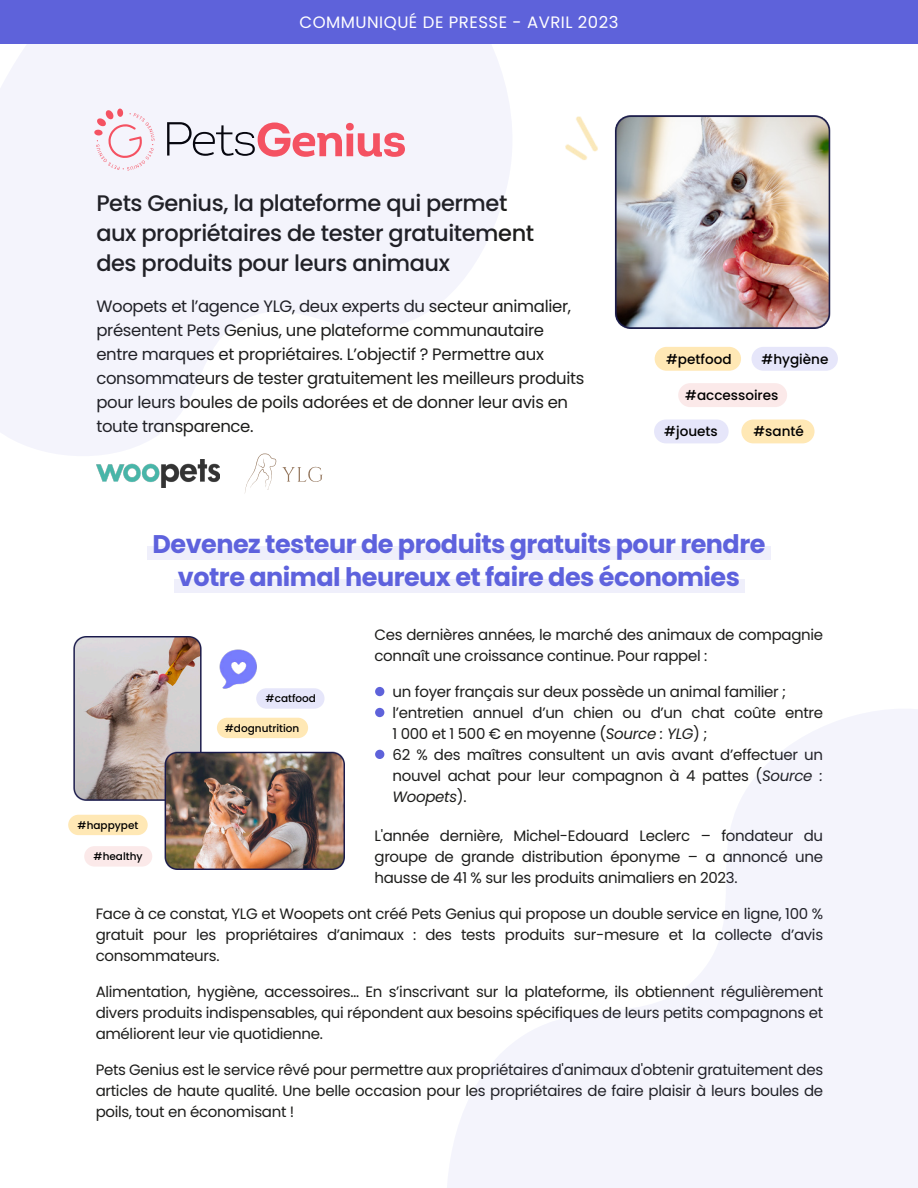
<style>
.page{position:relative;width:918px;height:1188px;background:#fff}
.page>*{position:absolute;margin:0;border:0;box-sizing:border-box;transform-origin:0 0}
.t1{font:700 25.5px/33px "Poppins";letter-spacing:-.02em;color:#5e62dd;text-align:center}
.t2{font:500 22.5px/30px "Poppins";letter-spacing:-.02em;color:#1d1d1b}
.t3{font:16.5px/24px "Poppins";letter-spacing:-.02em;color:#1d1d1b}
.t4{font:16.5px "Poppins";letter-spacing:.03em;color:#fff}
.t5{font:15px/21px "Poppins";letter-spacing:-.02em;color:#1d1d1b;text-align:justify}
.t6{font:500 13.5px "Poppins";color:#000}
.t7{font:500 10.5px "Poppins";color:#000}
.s1{font-style:italic}
</style>
<div class="page">
<img style="left:73px;top:636px;width:271px;height:234px">
<div style="left:63px;top:809px;width:93px;height:66px;background:#fff"></div>
<div style="left:147px;top:546px;width:624px;height:13px;background:#efeffb"></div>
<div style="left:174px;top:579px;width:570px;height:13px;background:#efeffb"></div>
<img style="left:565px;top:115px;width:266px;height:214px">
<img style="left:97px;top:460px;width:123px;height:28px">
<svg style="left:282px;top:467px;width:41px;height:15px"></svg>
<svg style="left:245px;top:456px;width:31px;height:37px"></svg>
<div style="left:375px;top:687px;width:9px;height:9px;background:#5e62da;border-radius:50%"></div>
<div style="left:375px;top:708px;width:9px;height:9px;background:#5e62da;border-radius:50%"></div>
<div style="left:375px;top:750px;width:9px;height:9px;background:#5e62da;border-radius:50%"></div>
<div style="left:251px;top:685px;width:92px;height:27px;background:#fff"></div>
<div style="left:208px;top:716px;width:119px;height:28px;background:#fff"></div>
<div style="left:256px;top:688px;width:69px;height:21px;background:#e6e6fa;border-radius:10px"></div>
<div style="left:655px;top:347px;width:86px;height:24px;background:#ffe8b5;border-radius:12px"></div>
<div style="left:741px;top:420px;width:74px;height:23px;background:#ffe8b5;border-radius:12px"></div>
<div style="left:752px;top:347px;width:86px;height:24px;background:#e6e6fa;border-radius:12px"></div>
<div style="left:654px;top:420px;width:75px;height:23px;background:#e6e6fa;border-radius:12px"></div>
<div style="left:678px;top:383px;width:109px;height:24px;background:#fbe9e9;border-radius:12px"></div>
<svg style="left:0;top:44px;width:512px;height:412px;fill:#f4f4fc"></svg>
<div style="left:0;top:0;width:918px;height:44px;background:#5e62da"></div>
<svg style="left:447px;top:709px;width:471px;height:479px;fill:#f4f4fc"></svg>
<div style="left:217px;top:718px;width:91px;height:20px;background:#ffe8b5;border-radius:10px"></div>
<div style="left:68px;top:815px;width:80px;height:20px;background:#ffe8b5;border-radius:10px"></div>
<div style="left:84px;top:846px;width:68px;height:21px;background:#fbe9e9;border-radius:10px"></div>
<p class="t4" style="left:299px;top:13px;width:321px">COMMUNIQUÉ DE PRESSE - AVRIL 2023</p>
<h2 class="t2" style="left:96px;top:188px;width:439px">Pets Genius, la plateforme qui permet aux propriétaires de tester gratuitement des produits pour leurs animaux</h2>
<p class="t3" style="left:96px;top:294px;width:490px">Woopets et l’agence YLG, deux experts du secteur animalier, présentent Pets Genius, une plateforme communautaire entre marques et propriétaires. L’objectif ? Permettre aux consommateurs de tester gratuitement les meilleurs produits pour leurs boules de poils adorées et de donner leur avis en toute transparence.</p>
<p class="t6" style="left:762px;top:352px;width:68px">#hygiène</p>
<p class="t6" style="left:666px;top:352px;width:67px">#petfood</p>
<p class="t6" style="left:685px;top:387px;width:95px">#accessoires</p>
<p class="t6" style="left:664px;top:423px;width:55px">#jouets</p>
<p class="t6" style="left:753px;top:423px;width:52px">#santé</p>
<h1 class="t1" style="left:152px;top:528px;width:615px">Devenez testeur de produits gratuits pour rendre votre animal heureux et faire des économies</h1>
<p class="t5" style="left:375px;top:624px;width:450px">Ces dernières années, le marché des animaux de compagnie connaît une croissance continue. Pour rappel :</p>
<p class="t5" style="left:393px;top:681px;width:432px;text-align:left">un foyer français sur deux possède un animal familier ; l’entretien annuel d’un chien ou d’un chat coûte entre 1 000 et 1 500 € en moyenne (<span class="s1">Source : YLG</span>) ;<br>62 % des maîtres consultent un avis avant d’effectuer un nouvel achat pour leur compagnon à 4 pattes (<span class="s1">Source :<br>Woopets</span>).</p>
<p class="t5" style="left:375px;top:825px;width:450px">L'année dernière, Michel-Edouard Leclerc – fondateur du groupe de grande distribution éponyme – a annoncé une hausse de 41 % sur les produits animaliers en 2023.</p>
<p class="t5" style="left:96px;top:903px;width:729px">Face à ce constat, YLG et Woopets ont créé Pets Genius qui propose un double service en ligne, 100 % gratuit pour les propriétaires d’animaux : des tests produits sur-mesure et la collecte d’avis consommateurs.</p>
<p class="t5" style="left:96px;top:981px;width:729px">Alimentation, hygiène, accessoires… En s’inscrivant sur la plateforme, ils obtiennent régulièrement divers produits indispensables, qui répondent aux besoins spécifiques de leurs petits compagnons et améliorent leur vie quotidienne.</p>
<p class="t5" style="left:96px;top:1059px;width:729px">Pets Genius est le service rêvé pour permettre aux propriétaires d'animaux d'obtenir gratuitement des articles de haute qualité. Une belle occasion pour les propriétaires de faire plaisir à leurs boules de poils, tout en économisant !</p>
<p class="t7" style="left:266px;top:692px;width:52px">#catfood</p>
<p class="t7" style="left:225px;top:722px;width:76px">#dognutrition</p>
<p class="t7" style="left:78px;top:819px;width:62px">#happypet</p>
<p class="t7" style="left:94px;top:850px;width:51px">#healthy</p>
</div>
